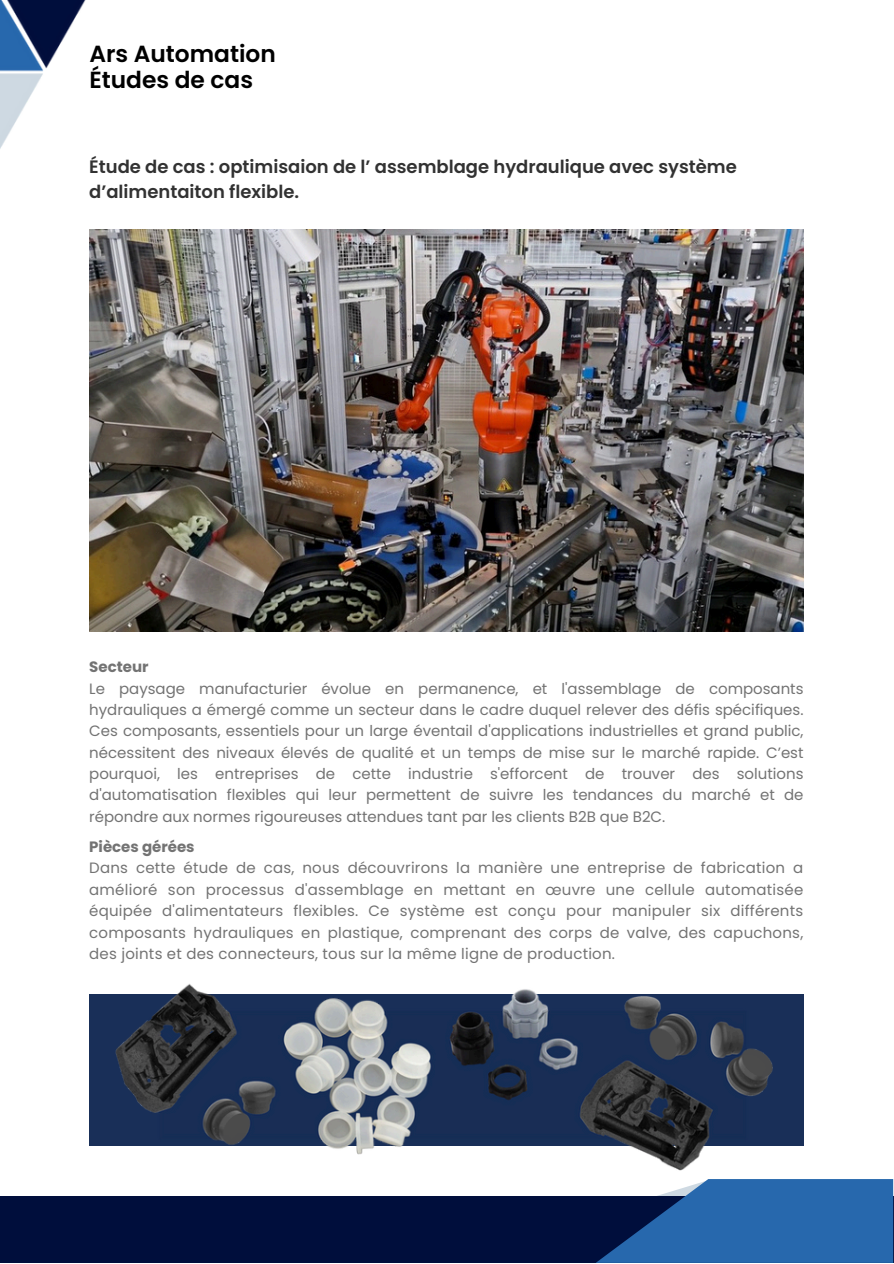
<style>
.page{position:relative;width:894px;height:1264px;background:#fff}
.page>*{position:absolute;margin:0;border:0;box-sizing:border-box;transform-origin:0 0}
.t1{font:600 23.25px/25.8px "Poppins";color:#000}
.t2{font:600 18px/24.8px "Poppins";color:#323232}
.t3{font:15px/21.3px "Poppins";letter-spacing:.005em;color:#737373;text-align:justify}
.t4{font:700 15px "Poppins";color:#737373}
</style>
<div class="page">
<div style="left:0;top:1196px;width:892px;height:66px;background:#000e3c"></div>
<svg style="left:597px;top:1179px;width:295px;height:83px;background:#2360a3"></svg>
<img style="left:0;top:0;width:86px;height:149px">
<img style="left:89px;top:229px;width:713px;height:402px">
<div style="left:89px;top:994px;width:714px;height:151px;background:#192f58"></div>
<img style="left:89px;top:984px;width:696px;height:231px">
<div style="left:70px;top:42px;width:61px;height:73px;background:#fff"></div>
<p class="t1" style="left:89px;top:41px;width:188px">Ars Automation<br>Études de cas</p>
<p class="t2" style="left:89px;top:155px;width:649px">Étude de cas : optimisaion de l’ assemblage hydraulique avec système d’alimentaiton flexible.</p>
<p class="t4" style="left:89px;top:656px;width:61px">Secteur</p>
<p class="t3" style="left:89px;top:677px;width:715px">Le paysage manufacturier évolue en permanence, et l'assemblage de composants hydrauliques a émergé comme un secteur dans le cadre duquel relever des défis spécifiques.<br>Ces composants, essentiels pour un large éventail d'applications industrielles et grand public, nécessitent des niveaux élevés de qualité et un temps de mise sur le marché rapide. C’est pourquoi, les entreprises de cette industrie s'efforcent de trouver des solutions d'automatisation flexibles qui leur permettent de suivre les tendances du marché et de répondre aux normes rigoureuses attendues tant par les clients B2B que B2C.</p>
<p class="t4" style="left:89px;top:836px;width:107px">Pièces gérées</p>
<p class="t3" style="left:89px;top:857px;width:715px">Dans cette étude de cas, nous découvrirons la manière une entreprise de fabrication a amélioré son processus d'assemblage en mettant en œuvre une cellule automatisée équipée d'alimentateurs flexibles. Ce système est conçu pour manipuler six différents composants hydrauliques en plastique, comprenant des corps de valve, des capuchons, des joints et des connecteurs, tous sur la même ligne de production.</p>
</div>
